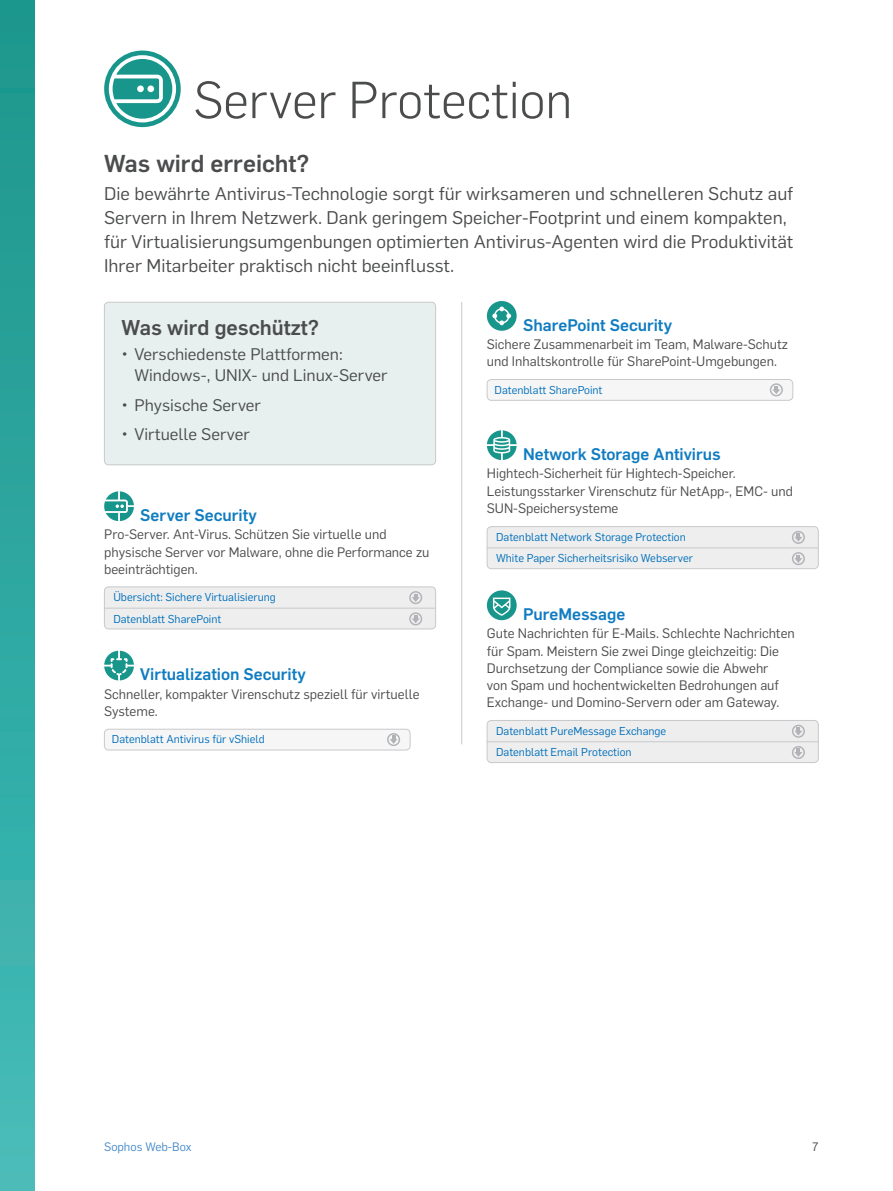
<style>
.page{position:relative;width:893px;height:1191px;background:#fff}
.page>*{position:absolute;margin:0;border:0;box-sizing:border-box;transform-origin:0 0}
.Section_Header{font:300 51px "Flama";color:#4b4c4d}
.Heading__Orange{font:500 24px "Flama";color:#4b4c4d}
.Heading__Orange__Sma{font:500 21px "Flama";color:#4b4c4d}
.Intro_Paragraph{font:18px/24px "Flama";color:#4b4c4d}
.Product_Heading{font:500 16.5px "Flama";color:#107cc1}
.t1{font:16.5px/21px "Flama";color:#4b4c4d}
.Body_Copy{font:13.5px/17.2px "Flama";color:#4b4c4d}
.t2{font:12px "Flama";color:#488bc9}
.t3{font:12px "Flama";color:#4b4c4d}
.t4{font:11.25px/21.3px "Flama";color:#006fba}
</style>
<div class="page">
<svg style="left:486px;top:301px;width:31px;height:30px"></svg>
<div style="left:487px;top:379px;width:306px;height:21px;background:#f6f6f7;border-radius:4px"></div>
<div style="left:770px;top:383px;width:13px;height:13px;border:1px solid #b2b3b7;border-radius:50%"></div>
<svg style="left:772px;top:386px;width:8px;height:8px"></svg>
<div style="left:487px;top:379px;width:306px;height:21px;border:1px solid #c8c9cb;border-radius:4px"></div>
<svg style="left:487px;top:430px;width:30px;height:30px"></svg>
<div style="left:487px;top:526px;width:331px;height:42px;background:#eeeeef;border-radius:4px"></div>
<div style="left:487px;top:526px;width:332px;height:43px;border:1px solid #c8c9cb;border-radius:4px"></div>
<hr style="left:487px;top:547px;width:332px;height:1px;background:#c8c9cb">
<div style="left:792px;top:531px;width:13px;height:13px;border:1px solid #b2b3b7;border-radius:50%"></div>
<svg style="left:794px;top:533px;width:8px;height:9px"></svg>
<div style="left:792px;top:552px;width:13px;height:13px;border:1px solid #b2b3b7;border-radius:50%"></div>
<svg style="left:794px;top:555px;width:8px;height:8px"></svg>
<svg style="left:487px;top:590px;width:30px;height:30px"></svg>
<svg style="left:493px;top:597px;width:17px;height:19px"></svg>
<div style="left:487px;top:720px;width:331px;height:42px;background:#eeeeef;border-radius:4px"></div>
<div style="left:487px;top:720px;width:332px;height:43px;border:1px solid #c8c9cb;border-radius:4px"></div>
<hr style="left:487px;top:741px;width:332px;height:1px;background:#c8c9cb">
<div style="left:792px;top:725px;width:13px;height:12px;border:1px solid #b2b3b7;border-radius:50%"></div>
<svg style="left:794px;top:727px;width:8px;height:8px"></svg>
<div style="left:792px;top:746px;width:13px;height:13px;border:1px solid #b2b3b7;border-radius:50%"></div>
<svg style="left:794px;top:748px;width:8px;height:9px"></svg>
<svg style="left:104px;top:491px;width:30px;height:30px"></svg>
<div style="left:104px;top:587px;width:332px;height:42px;background:#eeeeef;border-radius:4px"></div>
<div style="left:104px;top:586px;width:332px;height:43px;border:1px solid #c8c9cb;border-radius:4px"></div>
<hr style="left:104px;top:608px;width:332px;height:1px;background:#c8c9cb">
<div style="left:409px;top:591px;width:13px;height:13px;border:1px solid #b2b3b7;border-radius:50%"></div>
<svg style="left:412px;top:594px;width:8px;height:8px"></svg>
<div style="left:409px;top:612px;width:13px;height:13px;border:1px solid #b2b3b7;border-radius:50%"></div>
<svg style="left:412px;top:615px;width:8px;height:8px"></svg>
<svg style="left:104px;top:650px;width:30px;height:30px"></svg>
<div style="left:104px;top:729px;width:306px;height:21px;background:#f6f6f7;border-radius:4px"></div>
<div style="left:387px;top:733px;width:13px;height:13px;border:1px solid #b2b3b7;border-radius:50%"></div>
<svg style="left:390px;top:736px;width:8px;height:8px"></svg>
<div style="left:104px;top:729px;width:306px;height:21px;border:1px solid #c8c9cb;border-radius:4px"></div>
<div style="left:0;top:0;width:34px;height:1191px;background:linear-gradient(to bottom,#1b968b,#46bcb9)"></div>
<div style="left:104px;top:302px;width:332px;height:163px;background:#e7f0ef;border-radius:4px"></div>
<div style="left:104px;top:302px;width:332px;height:163px;border:1px solid #c8c9cb;border-radius:4px"></div>
<div style="left:104px;top:51px;width:77px;height:76px;background:#19968c;border-radius:50%"></div>
<svg style="left:109px;top:55px;width:67px;height:67px"></svg>
<hr style="left:461px;top:302px;width:1px;height:442px;background:#c8c9cb">
<p class="Section_Header" style="left:193px;top:65px;width:380px">Server Protection</p>
<p class="Heading__Orange" style="left:104px;top:146px;width:207px">Was wird erreicht?</p>
<p class="Intro_Paragraph" style="left:104px;top:180px;width:691px">Die bewährte Antivirus-Technologie sorgt für wirksameren und schnelleren Schutz auf Servern in Ihrem Netzwerk. Dank geringem Speicher-Footprint und einem kompakten, für Virtualisierungsumgenbungen optimierten Antivirus-Agenten wird die Produktivität Ihrer Mitarbeiter praktisch nicht beeinflusst.</p>
<p class="Heading__Orange__Sma" style="left:122px;top:312px;width:199px">Was wird geschützt?</p>
<p class="t1" style="left:134px;top:343px;width:255px;text-indent:-13px">• Verschiedenste Plattformen:<br>Windows-, UNIX- und Linux-Server</p>
<p class="t1" style="left:122px;top:393px;width:141px">• Physische Server</p>
<p class="t1" style="left:122px;top:423px;width:130px">• Virtuelle Server</p>
<p class="Product_Heading" style="left:140px;top:503px;width:118px">Server Security</p>
<p class="Body_Copy" style="left:104px;top:525px;width:327px">Pro-Server. Ant-Virus. Schützen Sie virtuelle und physische Server vor Malware, ohne die Performance zu beeinträchtigen.</p>
<p class="t4" style="left:113px;top:586px;width:164px">Übersicht: Sichere Virtualisierung<br>Datenblatt SharePoint</p>
<p class="Product_Heading" style="left:140px;top:662px;width:167px">Virtualization Security</p>
<p class="Body_Copy" style="left:104px;top:684px;width:317px">Schneller, kompakter Virenschutz speziell für virtuelle<br>Systeme.</p>
<p class="t4" style="left:112px;top:728px;width:154px">Datenblatt Antivirus für vShield</p>
<p class="Product_Heading" style="left:523px;top:313px;width:150px">SharePoint Security</p>
<p class="Body_Copy" style="left:487px;top:335px;width:303px">Sichere Zusammenarbeit im Team, Malware-Schutz und Inhaltskontrolle für SharePoint-Umgebungen.</p>
<p class="t4" style="left:495px;top:378px;width:109px">Datenblatt SharePoint</p>
<p class="Product_Heading" style="left:523px;top:442px;width:199px">Network Storage Antivirus</p>
<p class="Body_Copy" style="left:487px;top:464px;width:308px">Hightech-Sicherheit für Hightech-Speicher.<br>Leistungsstarker Virenschutz für NetApp-, EMC- und<br>SUN-Speichersysteme</p>
<p class="t4" style="left:496px;top:526px;width:198px">Datenblatt Network Storage Protection<br>White Paper Sicherheitsrisiko Webserver</p>
<p class="Product_Heading" style="left:523px;top:602px;width:104px">PureMessage</p>
<p class="Body_Copy" style="left:487px;top:624px;width:309px">Gute Nachrichten für E-Mails. Schlechte Nachrichten für Spam. Meistern Sie zwei Dinge gleichzeitig: Die Durchsetzung der Compliance sowie die Abwehr<br>von Spam und hochentwickelten Bedrohungen auf Exchange- und Domino-Servern oder am Gateway.</p>
<p class="t4" style="left:496px;top:719px;width:172px">Datenblatt PureMessage Exchange<br>Datenblatt Email Protection</p>
<p class="t2" style="left:104px;top:1138px;width:89px">Sophos Web-Box</p>
<p class="t3" style="left:812px;top:1138px;width:8px">7</p>
</div>
